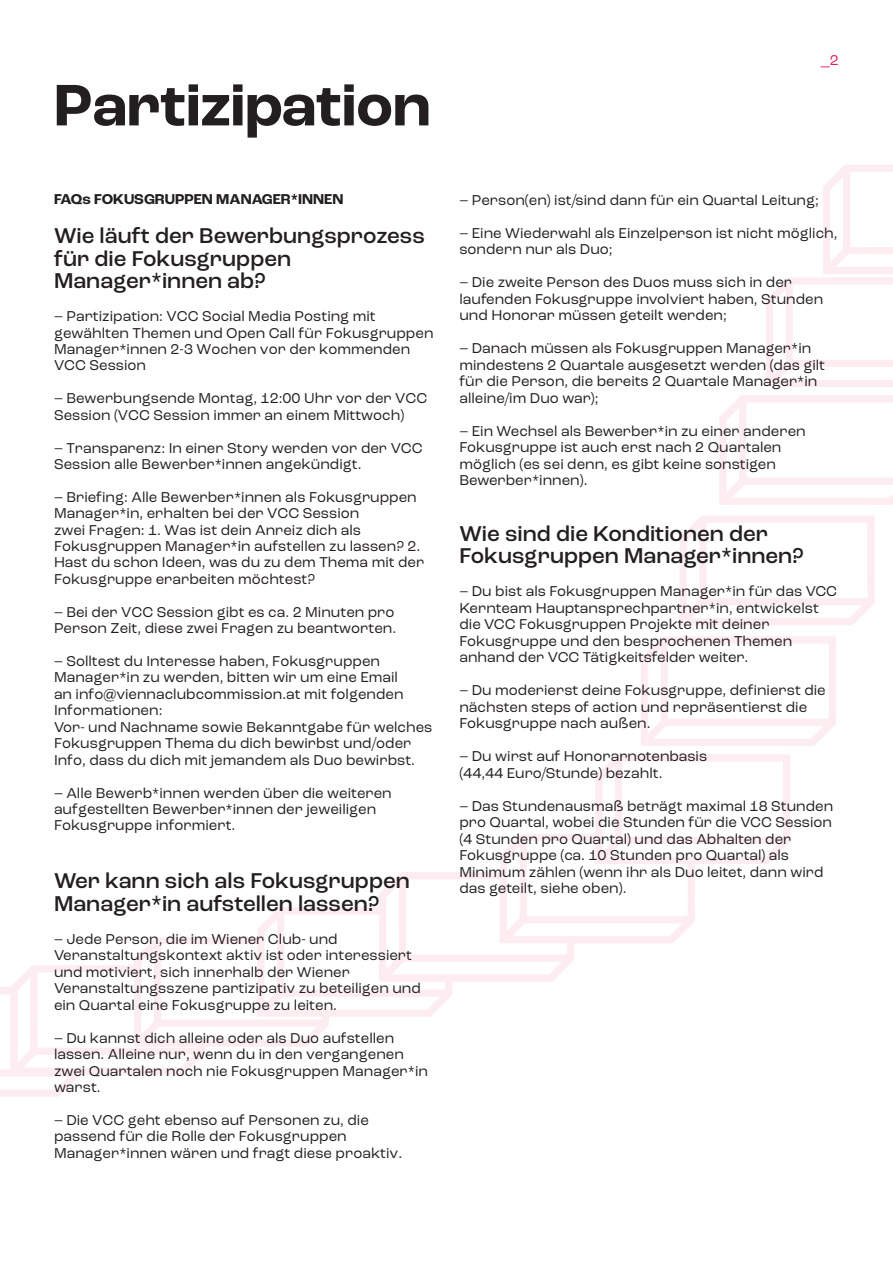
<style>
.page{position:relative;width:893px;height:1263px;background:#fff}
.page>*{position:absolute;margin:0;border:0;box-sizing:border-box;transform-origin:0 0}
.t1{font:700 61.5px "Roc Grotesk";color:#231f20}
.t2{font:500 22.5px/22.5px "Roc Grotesk";color:#231f20}
.t3{font:15px/16.5px "Roc Grotesk";color:#231f20}
.t4{font:700 15px "Roc Grotesk";color:#231f20}
.t5{font:15px "Roc Grotesk";color:#e52059}
</style>
<div class="page">
<p class="t1" style="left:54px;top:67px;width:378px">Partizipation</p>
<p class="t4" style="left:54px;top:190px;width:291px">FAQs FOKUSGRUPPEN MANAGER*INNEN</p>
<p class="t2" style="left:54px;top:225px;width:372px">Wie läuft der Bewerbungsprozess für die Fokusgruppen<br>Manager*innen ab?</p>
<p class="t3" style="left:54px;top:308px;width:381px">– Partizipation: VCC Social Media Posting mit gewählten Themen und Open Call für Fokusgruppen Manager*innen 2-3 Wochen vor der kommenden VCC Session</p>
<p class="t3" style="left:54px;top:390px;width:375px">– Bewerbungsende Montag, 12:00 Uhr vor der VCC<br>Session (VCC Session immer an einem Mittwoch)</p>
<p class="t3" style="left:54px;top:439px;width:370px">– Transparenz: In einer Story werden vor der VCC<br>Session alle Bewerber*innen angekündigt.</p>
<p class="t3" style="left:54px;top:488px;width:372px">– Briefing: Alle Bewerber*innen als Fokusgruppen Manager*in, erhalten bei der VCC Session<br>zwei Fragen: 1. Was ist dein Anreiz dich als Fokusgruppen Manager*in aufstellen zu lassen? 2.<br>Hast du schon Ideen, was du zu dem Thema mit der Fokusgruppe erarbeiten möchtest?</p>
<p class="t3" style="left:54px;top:604px;width:344px">– Bei der VCC Session gibt es ca. 2 Minuten pro<br>Person Zeit, diese zwei Fragen zu beantworten.</p>
<p class="t3" style="left:54px;top:653px;width:380px">– Solltest du Interesse haben, Fokusgruppen Manager*in zu werden, bitten wir um eine Email<br>an info@viennaclubcommission.at mit folgenden Informationen:<br>Vor- und Nachname sowie Bekanntgabe für welches Fokusgruppen Thema du dich bewirbst und/oder Info, dass du dich mit jemandem als Duo bewirbst.</p>
<p class="t3" style="left:54px;top:784px;width:339px">– Alle Bewerb*innen werden über die weiteren aufgestellten Bewerber*innen der jeweiligen<br>Fokusgruppe informiert.</p>
<p class="t2" style="left:54px;top:870px;width:357px">Wer kann sich als Fokusgruppen</p>
<p class="t2" style="left:54px;top:892px;width:327px">Manager*in aufstellen lassen?</p>
<p class="t3" style="left:54px;top:930px;width:368px">– Jede Person, die im Wiener Club- und Veranstaltungskontext aktiv ist oder interessiert und motiviert, sich innerhalb der Wiener Veranstaltungsszene partizipativ zu beteiligen und ein Quartal eine Fokusgruppe zu leiten.</p>
<p class="t3" style="left:54px;top:1029px;width:375px">– Du kannst dich alleine oder als Duo aufstellen lassen. Alleine nur, wenn du in den vergangenen zwei Quartalen noch nie Fokusgruppen Manager*in warst.</p>
<p class="t3" style="left:54px;top:1111px;width:350px">– Die VCC geht ebenso auf Personen zu, die passend für die Rolle der Fokusgruppen<br>Manager*innen wären und fragt diese proaktiv.</p>
<p class="t5" style="left:821px;top:51px;width:20px">_2</p>
<p class="t3" style="left:459px;top:192px;width:361px">– Person(en) ist/sind dann für ein Quartal Leitung;</p>
<p class="t3" style="left:459px;top:225px;width:380px">– Eine Wiederwahl als Einzelperson ist nicht möglich, sondern nur als Duo;</p>
<p class="t3" style="left:459px;top:274px;width:365px">– Die zweite Person des Duos muss sich in der laufenden Fokusgruppe involviert haben, Stunden und Honorar müssen geteilt werden;</p>
<p class="t3" style="left:459px;top:340px;width:367px">– Danach müssen als Fokusgruppen Manager*in mindestens 2 Quartale ausgesetzt werden (das gilt für die Person, die bereits 2 Quartale Manager*in alleine/im Duo war);</p>
<p class="t3" style="left:459px;top:423px;width:348px">– Ein Wechsel als Bewerber*in zu einer anderen Fokusgruppe ist auch erst nach 2 Quartalen möglich (es sei denn, es gibt keine sonstigen Bewerber*innen).</p>
<p class="t2" style="left:459px;top:522px;width:310px">Wie sind die Konditionen der</p>
<p class="t2" style="left:459px;top:545px;width:346px">Fokusgruppen Manager*innen?</p>
<p class="t3" style="left:459px;top:583px;width:379px">– Du bist als Fokusgruppen Manager*in für das VCC Kernteam Hauptansprechpartner*in, entwickelst die VCC Fokusgruppen Projekte mit deiner Fokusgruppe und den besprochenen Themen anhand der VCC Tätigkeitsfelder weiter.</p>
<p class="t3" style="left:459px;top:682px;width:368px">– Du moderierst deine Fokusgruppe, definierst die nächsten steps of action und repräsentierst die<br>Fokusgruppe nach außen.</p>
<p class="t3" style="left:459px;top:748px;width:249px">– Du wirst auf Honorarnotenbasis</p>
<p class="t3" style="left:459px;top:765px;width:205px">(44,44 Euro/Stunde) bezahlt.</p>
<p class="t3" style="left:459px;top:798px;width:375px">– Das Stundenausmaß beträgt maximal 18 Stunden pro Quartal, wobei die Stunden für die VCC Session (4 Stunden pro Quartal) und das Abhalten der Fokusgruppe (ca. 10 Stunden pro Quartal) als Minimum zählen (wenn ihr als Duo leitet, dann wird das geteilt, siehe oben).</p>
</div>
